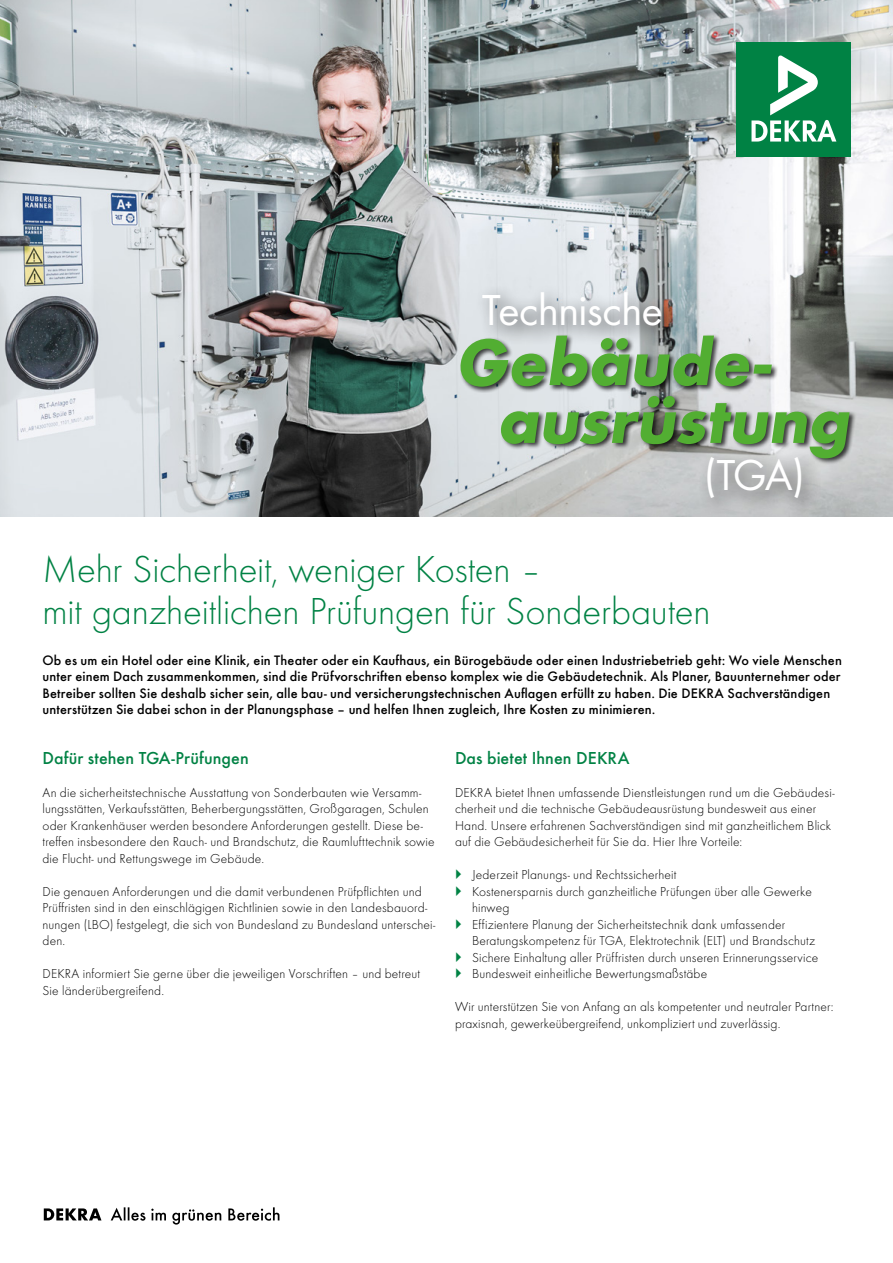
<style>
.page{position:relative;width:893px;height:1263px;background:#fff}
.page>*{position:absolute;margin:0;border:0;box-sizing:border-box;transform-origin:0 0}
.t1{font:700 67.5px "Futura";color:#52ae32}
.t2{font:45px "Futura Boo";letter-spacing:-.01em;color:#fff}
.t3{font:300 39px/42px "Futura";letter-spacing:-.005em;color:#008244}
.t4{font:500 18px "Futura";letter-spacing:.005em;color:#008244}
.t5{font:500 14.25px/16.5px "Futura";letter-spacing:.01em;color:#000}
.t6{font:300 13.5px/16.5px "Futura";letter-spacing:.01em;color:#000}
</style>
<div class="page">
<svg style="left:44px;top:1207px;width:235px;height:17px"></svg>
<img style="left:0;top:0;width:893px;height:516px">
<div style="left:473px;top:282px;width:210px;height:65px;background:#000;opacity:.45"></div>
<div style="left:460px;top:334px;width:319px;height:59px;background:#000;opacity:.74"></div>
<div style="left:698px;top:448px;width:125px;height:70px;background:#000;opacity:.45"></div>
<div style="left:736px;top:43px;width:114px;height:114px;background:#008244"></div>
<svg style="left:751px;top:55px;width:85px;height:87px"></svg>
<div style="left:500px;top:395px;width:357px;height:70px;background:#000;opacity:.74"></div>
<h2 class="t2" style="left:482px;top:279px;width:182px">Technische</h2>
<h1 class="t1" style="left:455px;top:313px;width:328px">Gebäude-</h1>
<h1 class="t1" style="left:496px;top:371px;width:367px">ausrüstung</h1>
<h2 class="t2" style="left:704px;top:444px;width:103px">(TGA)</h2>
<h3 class="t3" style="left:43px;top:547px;width:670px">Mehr Sicherheit, weniger Kosten –<br>mit ganzheitlichen Prüfungen für Sonderbauten</h3>
<p class="t5" style="left:43px;top:650px;width:801px">Ob es um ein Hotel oder eine Klinik, ein Theater oder ein Kaufhaus, ein Bürogebäude oder einen Industriebetrieb geht: Wo viele Menschen unter einem Dach zusammenkommen, sind die Prüfvorschriften ebenso komplex wie die Gebäudetechnik. Als Planer, Bauunternehmer oder Betreiber sollten Sie deshalb sicher sein, alle bau- und versicherungstechnischen Auflagen erfüllt zu haben. Die DEKRA Sachverständigen unterstützen Sie dabei schon in der Planungsphase – und helfen Ihnen zugleich, Ihre Kosten zu minimieren.</p>
<h3 class="t4" style="left:43px;top:744px;width:208px">Dafür stehen TGA-Prüfungen</h3>
<p class="t6" style="left:43px;top:783px;width:394px">An die sicherheitstechnische Ausstattung von Sonderbauten wie Versamm&shy;lungsstätten, Verkaufsstätten, Beherbergungsstätten, Großgaragen, Schulen oder Krankenhäuser werden besondere Anforderungen gestellt. Diese be&shy;treffen insbesondere den Rauch- und Brandschutz, die Raumlufttechnik sowie die Flucht- und Rettungswege im Gebäude.</p>
<p class="t6" style="left:43px;top:882px;width:394px">Die genauen Anforderungen und die damit verbundenen Prüfpflichten und Prüffristen sind in den einschlägigen Richtlinien sowie in den Landesbauord&shy;nungen (LBO) festgelegt, die sich von Bundesland zu Bundesland unterschei&shy;den.</p>
<p class="t6" style="left:43px;top:965px;width:379px">DEKRA informiert Sie gerne über die jeweiligen Vorschriften – und betreut<br>Sie länderübergreifend.</p>
<h3 class="t4" style="left:455px;top:744px;width:176px">Das bietet Ihnen DEKRA</h3>
<p class="t6" style="left:455px;top:783px;width:381px">DEKRA bietet Ihnen umfassende Dienstleistungen rund um die Gebäudesi&shy;cherheit und die technische Gebäudeausrüstung bundesweit aus einer Hand. Unsere erfahrenen Sachverständigen sind mit ganzheitlichem Blick auf die Gebäudesicherheit für Sie da. Hier Ihre Vorteile:</p>
<p class="t6" style="left:472px;top:866px;width:348px">Jederzeit Planungs- und Rechtssicherheit<br>Kostenersparnis durch ganzheitliche Prüfungen über alle Gewerke hinweg<br>Effizientere Planung der Sicherheitstechnik dank umfassender Beratungskompetenz für TGA, Elektrotechnik (ELT) und Brandschutz Sichere Einhaltung aller Prüffristen durch unseren Erinnerungsservice Bundesweit einheitliche Bewertungsmaßstäbe</p>
<p class="t6" style="left:455px;top:998px;width:380px">Wir unterstützen Sie von Anfang an als kompetenter und neutraler Partner: praxisnah, gewerkeübergreifend, unkompliziert und zuverlässig.</p>
</div>
